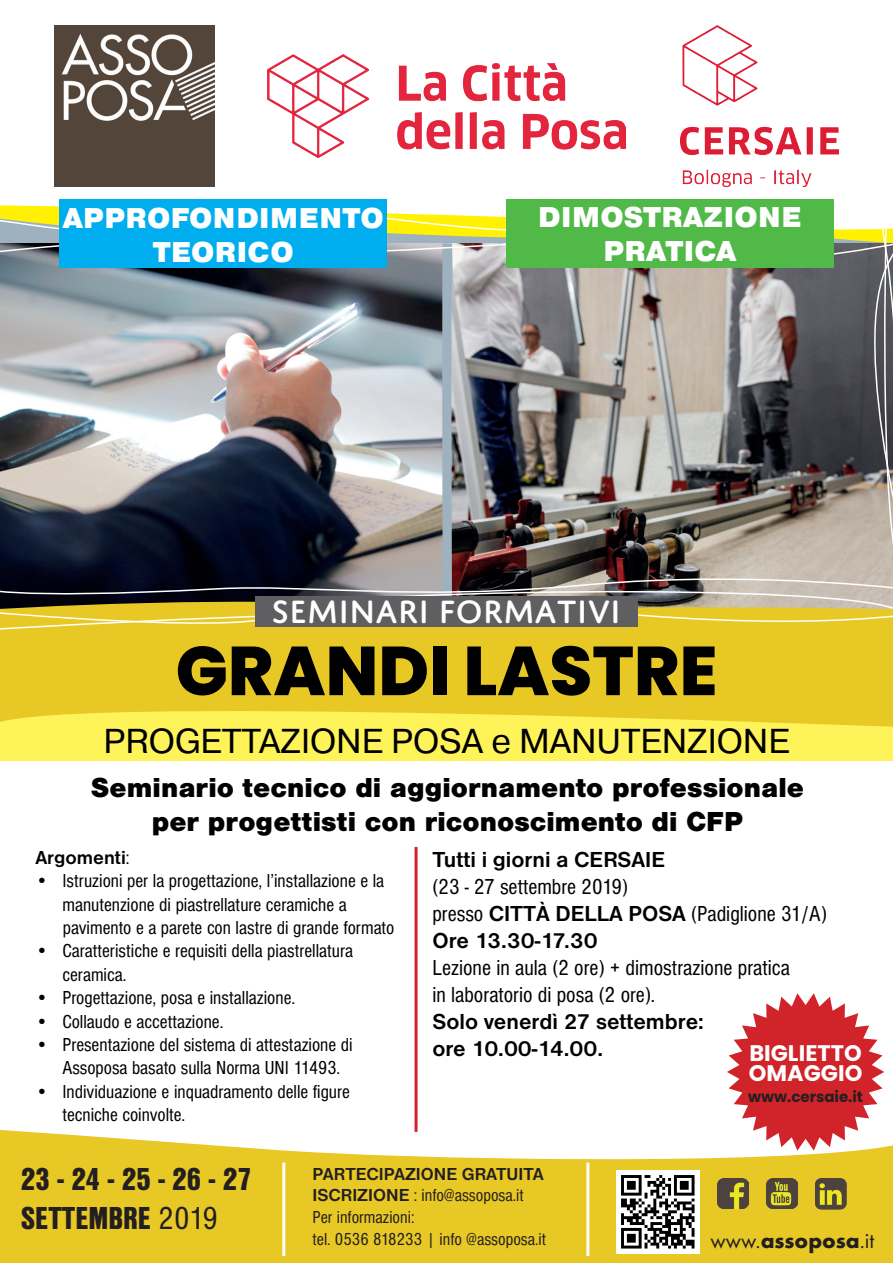
<style>
.page{position:relative;width:893px;height:1263px;background:#fff}
.page>*{position:absolute;margin:0;border:0;box-sizing:border-box;transform-origin:0 0}
.t1{font:800 69px "Poppins";color:#000}
.t2{font:34.5px "Pragmatica";color:#000}
.t3{font:500 34.5px "Domus Titling";color:#fff}
.t4{font:33px/39.6px "Nimbus Sans DOT Blac Cond";color:#231f20}
.t5{font:900 28.5px/34.2px "Nimbus San";color:#000;text-align:center}
.t6{font:900 28.5px/34.2px "Pragmatica";color:#fff;text-align:center}
.t7{font:condensed 22.5px/27px "Nimbus Sans DOT";color:#000}
.t8{font:700 22.5px/27px "Nimbus Sans DOT";color:#000}
.t9{font:700 22.5px/19.5px "Poppins";color:#fff}
.t10{font:700 22.5px "Futura PT";color:#231f20}
.t11{font:condensed 19.5px/23.4px "Nimbus Sans DOT";color:#000}
.t12{font:700 19.5px "Nimbus Sans DOT";color:#000}
.t13{font:condensed 18px/21.6px "Nimbus Sans DOT";color:#231f20}
.t14{font:700 15px "Poppins";color:#231f20}
.s1{font-weight:400;font-stretch:condensed}
.s2{font-weight:700;font-stretch:normal}
.s3{font-family:"Nimbus Sans DOT";font-stretch:condensed}
.s4{font-weight:400}
</style>
<div class="page">
<svg style="left:0;top:1089px;width:893px;height:174px;fill:#e8c824"></svg>
<hr style="left:282px;top:1162px;width:3px;height:94px;background:#fff">
<hr style="left:586px;top:1162px;width:3px;height:94px;background:#fff">
<svg style="left:727px;top:993px;width:157px;height:157px"></svg>
<hr style="left:415px;top:847px;width:3px;height:285px;background:#d1232a">
<img style="left:268px;top:55px;width:357px;height:101px">
<img style="left:680px;top:26px;width:159px;height:130px">
<img style="left:54px;top:26px;width:161px;height:130px">
<img style="left:766px;top:1178px;width:31px;height:31px">
<img style="left:718px;top:1178px;width:30px;height:31px">
<img style="left:815px;top:1178px;width:31px;height:31px">
<img style="left:617px;top:1170px;width:82px;height:83px">
<svg style="left:0;top:664px;width:893px;height:97px;background:#f2db3c"></svg>
<svg style="left:54px;top:156px;width:758px;height:20px"></svg>
<img style="left:0;top:176px;width:893px;height:488px">
<div style="left:506px;top:200px;width:327px;height:68px;background:#51b948"></div>
<div style="left:60px;top:200px;width:327px;height:68px;background:#00aeef"></div>
<div style="left:255px;top:596px;width:383px;height:31px;background:#5f5f62"></div>
<h3 class="t6" style="left:63px;top:202px;width:322px">APPROFONDIMENTO<br>TEORICO</h3>
<h3 class="t6" style="left:538px;top:201px;width:265px">DIMOSTRAZIONE<br>PRATICA</h3>
<h2 class="t3" style="left:272px;top:592px;width:351px">SEMINARI FORMATIVI</h2>
<h1 class="t1" style="left:176px;top:631px;width:543px">GRANDI LASTRE</h1>
<h2 class="t2" style="left:103px;top:720px;width:688px">PROGETTAZIONE POSA e MANUTENZIONE</h2>
<h3 class="t5" style="left:91px;top:771px;width:715px">Seminario tecnico di aggiornamento professionale per progettisti con riconoscimento di CFP</h3>
<p class="t12" style="left:35px;top:846px;width:96px">Argomenti<span class="s1">:</span></p>
<p class="t11" style="left:62px;top:869px;width:333px;text-indent:-27px">• Istruzioni per la progettazione, l’installazione e la manutenzione di piastrellature ceramiche a pavimento e a parete con lastre di grande formato</p>
<p class="t11" style="left:62px;top:940px;width:292px;text-indent:-27px">• Caratteristiche e requisiti della piastrellatura ceramica.</p>
<p class="t11" style="left:35px;top:986px;width:261px">• Progettazione, posa e installazione.</p>
<p class="t11" style="left:35px;top:1010px;width:190px">• Collaudo e accettazione.</p>
<p class="t11" style="left:62px;top:1033px;width:292px;text-indent:-27px">• Presentazione del sistema di attestazione di<br>Assoposa basato sulla Norma UNI 11493.</p>
<p class="t11" style="left:62px;top:1080px;width:289px;text-indent:-27px">• Individuazione e inquadramento delle figure tecniche coinvolte.</p>
<p class="t8" style="left:432px;top:846px;width:234px">Tutti i giorni a CERSAIE</p>
<p class="t7" style="left:432px;top:874px;width:396px">(23 - 27 settembre 2019)<br>presso <span class="s2">CITTÀ DELLA POSA</span> (Padiglione 31/A)<br><span class="s2">Ore 13.30-17.30</span></p>
<p class="t7" style="left:432px;top:955px;width:359px">Lezione in aula (2 ore) + dimostrazione pratica in laboratorio di posa (2 ore).</p>
<p class="t8" style="left:432px;top:1008px;width:273px">Solo venerdì 27 settembre: ore 10.00-14.00.</p>
<p class="t9" style="left:749px;top:1044px;width:115px">BIGLIETTO<br>OMAGGIO</p>
<p class="t14" style="left:748px;top:1088px;width:116px">www.cersaie.it</p>
<h3 class="t4" style="left:21px;top:1159px;width:232px">23 - 24 - 25 - 26 - 27<br>SETTEMBRE <span class="s3">2019</span></h3>
<p class="t13" style="left:313px;top:1163px;width:235px"><span class="s2">PARTECIPAZIONE GRATUITA<br>ISCRIZIONE</span> : info@assoposa.it<br>Per informazioni:<br>tel. 0536 818233 | info @assoposa.it</p>
<p class="t10" style="left:710px;top:1226px;width:165px"><span class="s4">www.</span>assoposa<span class="s4">.it</span></p>
</div>
